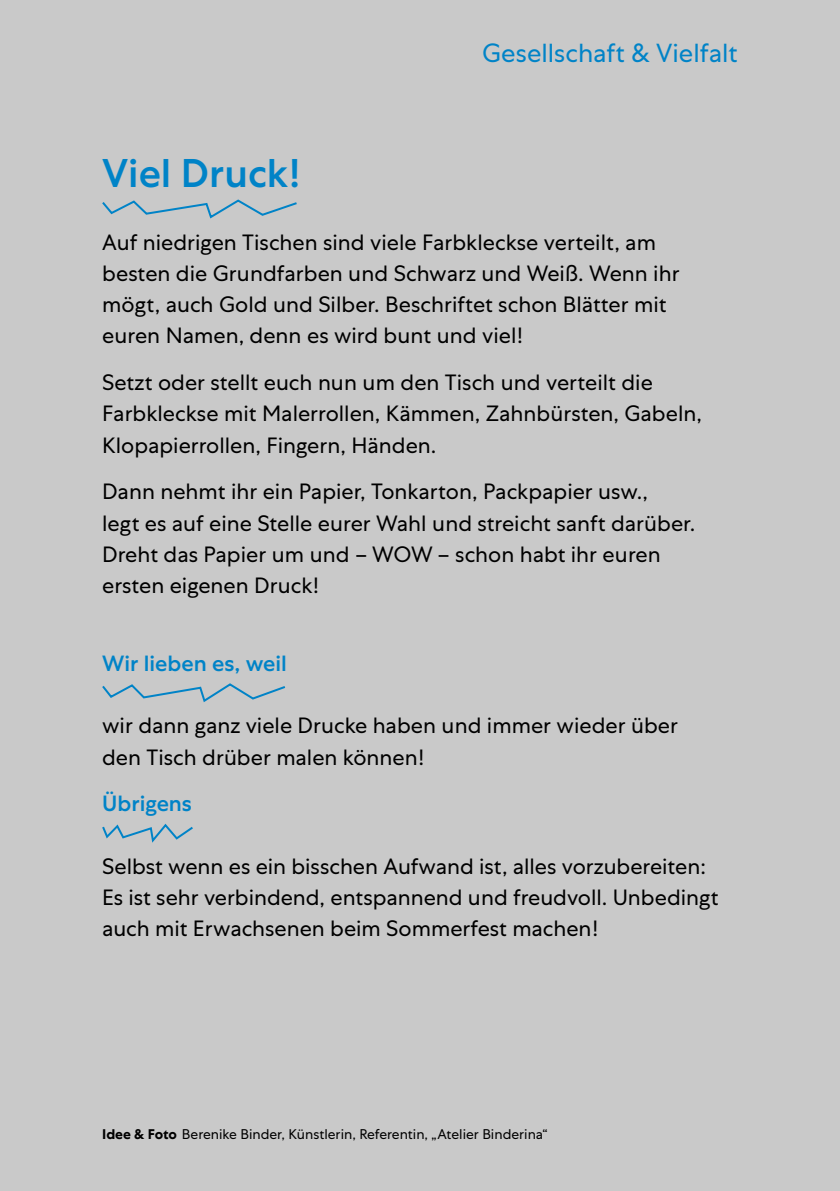
<style>
.page{position:relative;width:840px;height:1191px;background:#fff}
.page>*{position:absolute;margin:0;border:0;box-sizing:border-box;transform-origin:0 0}
.t1{font:500 40px "Centra No 1";color:#0083c7}
.t2{font:26px "Centra No 1";color:#0083c7}
.t3{font:22px/31.2px "Centra No 1";color:#000}
.t4{font:500 22px "Centra No 1";color:#0083c7}
.t5{font:14px "Centra No 1";color:#000}
.s1{font-weight:700}
</style>
<div class="page">
<div style="left:0;top:0;width:839px;height:1191px;background:#c9c9c9"></div>
<svg style="left:102px;top:199px;width:195px;height:20px"></svg>
<svg style="left:102px;top:683px;width:184px;height:19px"></svg>
<svg style="left:102px;top:823px;width:91px;height:20px"></svg>
<h1 class="t1" style="left:102px;top:150px;width:200px">Viel Druck!</h1>
<p class="t2" style="left:482px;top:38px;width:257px">Gesellschaft &amp; Vielfalt</p>
<p class="t3" style="left:102px;top:226px;width:578px">Auf niedrigen Tischen sind viele Farbkleckse verteilt, am besten die Grundfarben und Schwarz und Weiß. Wenn ihr mögt, auch Gold und Silber. Beschriftet schon Blätter mit euren Namen, denn es wird bunt und viel!</p>
<p class="t3" style="left:102px;top:367px;width:601px">Setzt oder stellt euch nun um den Tisch und verteilt die<br>Farbkleckse mit Malerrollen, Kämmen, Zahnbürsten, Gabeln,<br>Klopapierrollen, Fingern, Händen.</p>
<p class="t3" style="left:102px;top:476px;width:594px">Dann nehmt ihr ein Papier, Tonkarton, Packpapier usw.,<br>legt es auf eine Stelle eurer Wahl und streicht sanft darüber.<br>Dreht das Papier um und – WOW – schon habt ihr euren ersten eigenen Druck!</p>
<p class="t4" style="left:102px;top:650px;width:186px">Wir lieben es, weil</p>
<p class="t3" style="left:102px;top:710px;width:577px">wir dann ganz viele Drucke haben und immer wieder über den Tisch drüber malen können!</p>
<p class="t4" style="left:102px;top:791px;width:91px">Übrigens</p>
<p class="t3" style="left:102px;top:850px;width:617px">Selbst wenn es ein bisschen Aufwand ist, alles vorzubereiten:<br>Es ist sehr verbindend, entspannend und freudvoll. Unbedingt auch mit Erwachsenen beim Sommerfest machen!</p>
<p class="t5" style="left:102px;top:1126px;width:446px"><span class="s1">Idee &amp; Foto</span> Berenike Binder, Künstlerin, Referentin, „Atelier Binderina“</p>
</div>
